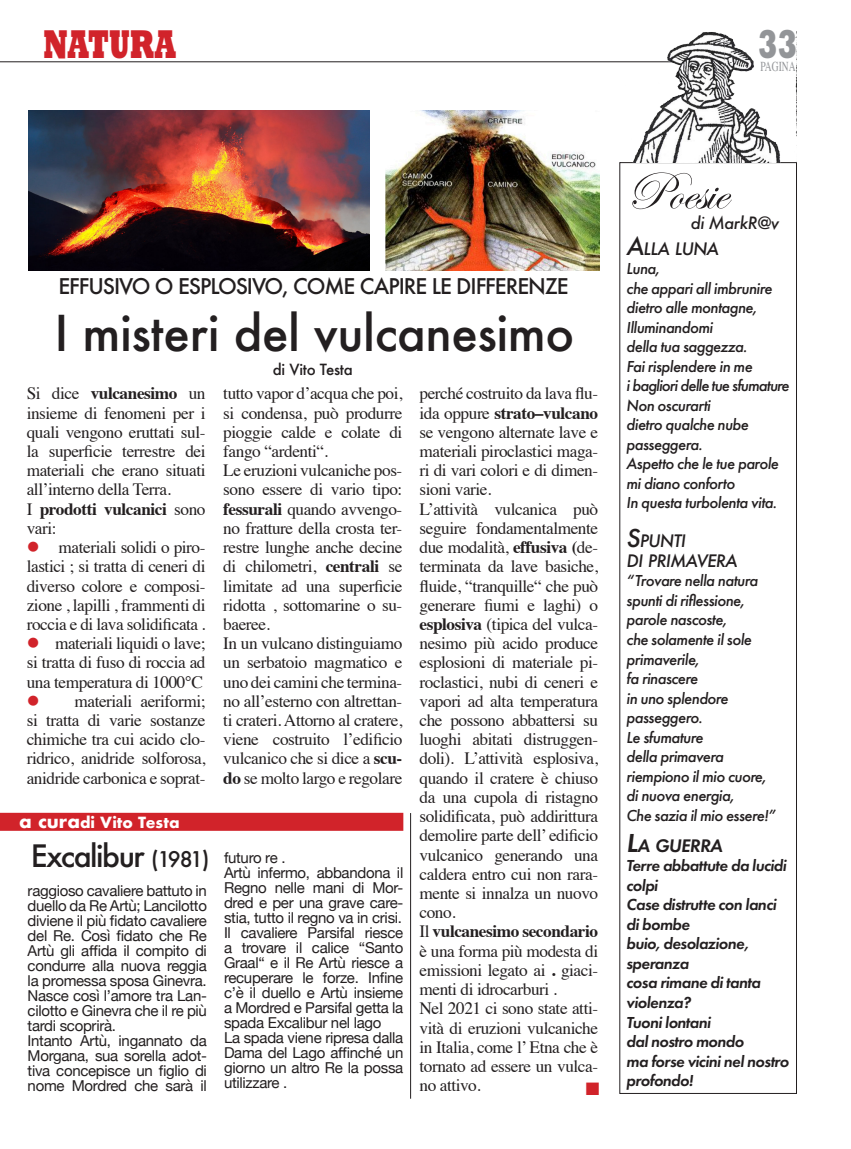
<style>
.page{position:relative;width:851px;height:1149px;background:#fff}
.page>*{position:absolute;margin:0;border:0;box-sizing:border-box;transform-origin:0 0}
.t1{font:54px "Edwardian Script ITC";letter-spacing:-.01em;color:#231f20}
.t2{font:500 48px "Futura";letter-spacing:-.01em;color:#231f20}
.t3{font:800 40.8px "Rockwell Std";color:#d1232a;scale:.7 1}
.t4{font:800 40.8px "Rockwell Std";color:#939598;scale:.7 1}
.t5{font:500 30px "Futura";letter-spacing:-.05em;color:#231f20}
.t6{font:500 21px "Futura";letter-spacing:-.05em;color:#231f20}
.t7{font:italic 500 18.9px "Futura PT";letter-spacing:-.035em;color:#231f20}
.t8{font:italic 600 18.9px "Futura PT";letter-spacing:-.035em;color:#231f20}
.t9{font:18px "Zapf Dingbats ITC";color:#d1232a}
.t10{font:17.25px/19.2px "Times";letter-spacing:-.025em;color:#231f20;text-align:justify}
.t11{font:700 17.25px/19.2px "Times";letter-spacing:-.025em;color:#231f20}
.t12{font:italic 500 16.5px/19.5px "Futura PT";letter-spacing:-.03em;color:#231f20}
.t13{font:italic 600 16.5px/19.5px "Futura PT";letter-spacing:-.03em;color:#231f20}
.t14{font:italic 500 16.5px "Futura PT";letter-spacing:-.05em;color:#231f20}
.t15{font:italic 500 16.5px "Futura";letter-spacing:-.03em;color:#231f20}
.t16{font:15px/15px "Helvetica Neue";letter-spacing:-.02em;color:#231f20;text-align:justify}
.t17{font:700 15px "Futura";letter-spacing:.005em;color:#fff}
.t18{font:500 15px "Futura";letter-spacing:-.02em;color:#231f20}
.t19{font:13.65px "Times";color:#939598;scale:.7 1}
.s1{font-weight:700}
.s2{font-weight:400}
.s3{color:#d1232a}
.s4{font-size:18px}
.s5{font-size:21px}
.s6{font-size:27px}
.s7{color:#fff}
</style>
<div class="page">
<hr style="left:0;top:61px;width:753px;height:1px;background:#231f20">
<div style="left:0;top:812px;width:403px;height:18px;background:#d1232a"></div>
<img style="left:385px;top:110px;width:214px;height:160px">
<img style="left:28px;top:110px;width:341px;height:160px">
<img style="left:618px;top:32px;width:163px;height:130px">
<hr style="left:410px;top:812px;width:1px;height:286px;background:#231f20">
<p class="t3" style="left:43px;top:18px;width:191px">NATURA</p>
<p class="t4" style="left:758px;top:18px;width:58px">33</p>
<p class="t19" style="left:760px;top:54px;width:52px">PAGINA</p>
<p class="t6" style="left:58px;top:272px;width:512px">EFFUSIVO O ESPLOSIVO, COME CAPIRE LE DIFFERENZE</p>
<p class="t2" style="left:54px;top:300px;width:521px">I misteri del vulcanesimo</p>
<p class="t10" style="left:27px;top:382px;width:180px">Si dice <span class="s1">vulcanesimo</span> un insieme di fenomeni per i quali vengono eruttati sul&shy;la superficie terrestre dei materiali che erano situati all’interno della Terra.</p>
<p class="t11" style="left:27px;top:497px;width:180px"><span class="s2">I</span> prodotti vulcanici <span class="s2">sono vari:</span></p>
<p class="t10" style="left:27px;top:536px;width:180px"><span class="s3">●</span> materiali solidi o piro&shy;lastici ; si tratta di ceneri di diverso colore e composi&shy;zione , lapilli , frammenti di roccia e di lava solidificata .</p>
<p class="t10" style="left:27px;top:632px;width:180px"><span class="s3">●</span> materiali liquidi o lave; si tratta di fuso di roccia ad una temperatura di 1000°C</p>
<p class="t10" style="left:27px;top:689px;width:180px"><span class="s3">●</span> materiali aeriformi; si tratta di varie sostanze chimiche tra cui acido clo&shy;ridrico, anidride solforosa, anidride carbonica e soprat-</p>
<p class="t17" style="left:19px;top:811px;width:162px"><span class="s4">a cura</span>di Vito Testa</p>
<p class="t5" style="left:31px;top:834px;width:180px">Excalibur <span class="s5">(1981)</span></p>
<p class="t16" style="left:28px;top:883px;width:181px">raggioso cavaliere battuto in duello da Re Artù; Lancilotto diviene il più fidato cavaliere del Re. Così fidato che Re Artù gli affida il compito di condurre alla nuova reggia la promessa sposa Ginevra.</p>
<p class="t16" style="left:28px;top:988px;width:181px">Nasce così l’amore tra Lan&shy;cilotto e Ginevra che il re più tardi scoprirà.</p>
<p class="t16" style="left:28px;top:1033px;width:181px">Intanto Artù, ingannato da Morgana, sua sorella adot&shy;tiva concepisce un figlio di nome Mordred che sarà il</p>
<p class="t18" style="left:273px;top:359px;width:81px">di Vito Testa</p>
<p class="t10" style="left:223px;top:382px;width:180px">tutto vapor d’acqua che poi, si condensa, può produrre pioggie calde e colate di fango “ardenti“.</p>
<p class="t10" style="left:223px;top:459px;width:180px">Le eruzioni vulcaniche pos&shy;sono essere di vario tipo: <span class="s1">fessurali</span> quando avvengo&shy;no fratture della crosta ter&shy;restre lunghe anche decine di chilometri, <span class="s1">centrali</span> se limitate ad una superficie ridotta , sottomarine o su&shy;baeree.</p>
<p class="t10" style="left:223px;top:632px;width:180px">In un vulcano distinguiamo un serbatoio magmatico e uno dei camini che termina&shy;no all’esterno con altrettan&shy;ti crateri. Attorno al cratere, viene costruito l’edificio vulcanico che si dice a <span class="s1">scu&shy;do</span> se molto largo e regolare</p>
<p class="t16" style="left:224px;top:850px;width:63px">futuro re .</p>
<p class="t16" style="left:224px;top:865px;width:181px">Artù infermo, abbandona il Regno nelle mani di Mor&shy;dred e per una grave care&shy;stia, tutto il regno va in crisi.</p>
<p class="t16" style="left:224px;top:925px;width:181px">Il cavaliere Parsifal riesce a trovare il calice “Santo Graal“ e il Re Artù riesce a recuperare le forze. Infine c’è il duello e Artù insieme a Mordred e Parsifal getta la spada Excalibur nel lago</p>
<p class="t16" style="left:224px;top:1030px;width:181px">La spada viene ripresa dalla Dama del Lago affinché un giorno un altro Re la possa utilizzare .</p>
<p class="t10" style="left:419px;top:382px;width:180px">perché costruito da lava flu&shy;ida oppure <span class="s1">strato–vulcano </span>se vengono alternate lave e materiali piroclastici maga&shy;ri di vari colori e di dimen&shy;sioni varie.</p>
<p class="t10" style="left:419px;top:497px;width:180px">L’attività vulcanica può seguire fondamentalmente due modalità, <span class="s1">effusiva (</span>de&shy;terminata da lave basiche, fluide, “tranquille“ che può generare fiumi e laghi) o <span class="s1">esplosiva</span> (tipica del vulca&shy;nesimo più acido produce esplosioni di materiale pi&shy;roclastici, nubi di ceneri e vapori ad alta temperatura che possono abbattersi su luoghi abitati distruggen&shy;doli). L’attività esplosiva, quando il cratere è chiuso da una cupola di ristagno solidificata, può addirittura demolire parte dell’ edificio vulcanico generando una caldera entro cui non rara&shy;mente si innalza un nuovo cono.</p>
<p class="t10" style="left:419px;top:920px;width:180px">Il <span class="s1">vulcanesimo secondario </span>è una forma più modesta di emissioni legato ai <span class="s1">.</span> giaci&shy;menti di idrocarburi .</p>
<p class="t10" style="left:419px;top:997px;width:180px">Nel 2021 ci sono state atti&shy;vità di eruzioni vulcaniche in Italia, come l’ Etna che è tornato ad essere un vulca&shy;no attivo.</p>
<p class="t9" style="left:585px;top:1080px;width:15px">■</p>
<p class="t1" style="left:626px;top:162px;width:102px">Poesie</p>
<p class="t15" style="left:690px;top:211px;width:90px">di MarkR@v</p>
<p class="t7" style="left:626px;top:236px;width:94px"><span class="s6">A</span>LLA LUNA</p>
<p class="t12" style="left:626px;top:259px;width:35px">Luna,</p>
<p class="t12" style="left:626px;top:278px;width:147px">che appari all imbrunire</p>
<p class="t12" style="left:626px;top:298px;width:132px">dietro alle montagne,</p>
<p class="t12" style="left:626px;top:317px;width:88px">Illuminandomi</p>
<p class="t12" style="left:626px;top:337px;width:122px">della tua saggezza.</p>
<p class="t12" style="left:626px;top:356px;width:128px">Fai risplendere in me</p>
<p class="t14" style="left:626px;top:375px;width:164px">i bagliori delle tue sfumature</p>
<p class="t12" style="left:626px;top:395px;width:86px">Non oscurarti</p>
<p class="t12" style="left:626px;top:415px;width:124px">dietro qualche nube</p>
<p class="t12" style="left:626px;top:434px;width:78px">passeggera.</p>
<p class="t12" style="left:626px;top:454px;width:154px">Aspetto che le tue parole</p>
<p class="t12" style="left:626px;top:473px;width:110px">mi diano conforto</p>
<p class="t12" style="left:626px;top:493px;width:152px">In questa turbolenta vita.</p>
<p class="t7" style="left:626px;top:529px;width:61px"><span class="s6">S</span>PUNTI</p>
<p class="t7" style="left:626px;top:548px;width:112px">DI PRIMAVERA</p>
<p class="t12" style="left:626px;top:571px;width:133px">“Trovare nella natura</p>
<p class="t12" style="left:626px;top:590px;width:120px">spunti di riflessione,</p>
<p class="t12" style="left:626px;top:610px;width:102px">parole nascoste,</p>
<p class="t12" style="left:626px;top:629px;width:127px">che solamente il sole primaverile,</p>
<p class="t12" style="left:626px;top:668px;width:73px">fa rinascere</p>
<p class="t12" style="left:626px;top:688px;width:104px">in uno splendore</p>
<p class="t12" style="left:626px;top:707px;width:78px">passeggero.</p>
<p class="t12" style="left:626px;top:727px;width:78px">Le sfumature</p>
<p class="t12" style="left:626px;top:746px;width:99px">della primavera</p>
<p class="t12" style="left:626px;top:766px;width:141px">riempiono il mio cuore,</p>
<p class="t12" style="left:626px;top:785px;width:109px">di nuova energia,</p>
<p class="t12" style="left:626px;top:805px;width:151px">Che sazia il mio essere!”</p>
<p class="t8" style="left:626px;top:833px;width:165px"><span class="s6">L</span>A GUERRA<span class="s7">GUERRA</span></p>
<p class="t13" style="left:626px;top:855px;width:162px">Terre abbattute da lucidi colpi</p>
<p class="t13" style="left:626px;top:894px;width:152px">Case distrutte con lanci di bombe</p>
<p class="t13" style="left:626px;top:933px;width:124px">buio, desolazione, speranza</p>
<p class="t13" style="left:626px;top:972px;width:136px">cosa rimane di tanta violenza?</p>
<p class="t13" style="left:626px;top:1011px;width:86px">Tuoni lontani</p>
<p class="t13" style="left:626px;top:1031px;width:119px">dal nostro mondo</p>
<p class="t13" style="left:626px;top:1050px;width:164px">ma forse vicini nel nostro profondo!</p>
</div>
